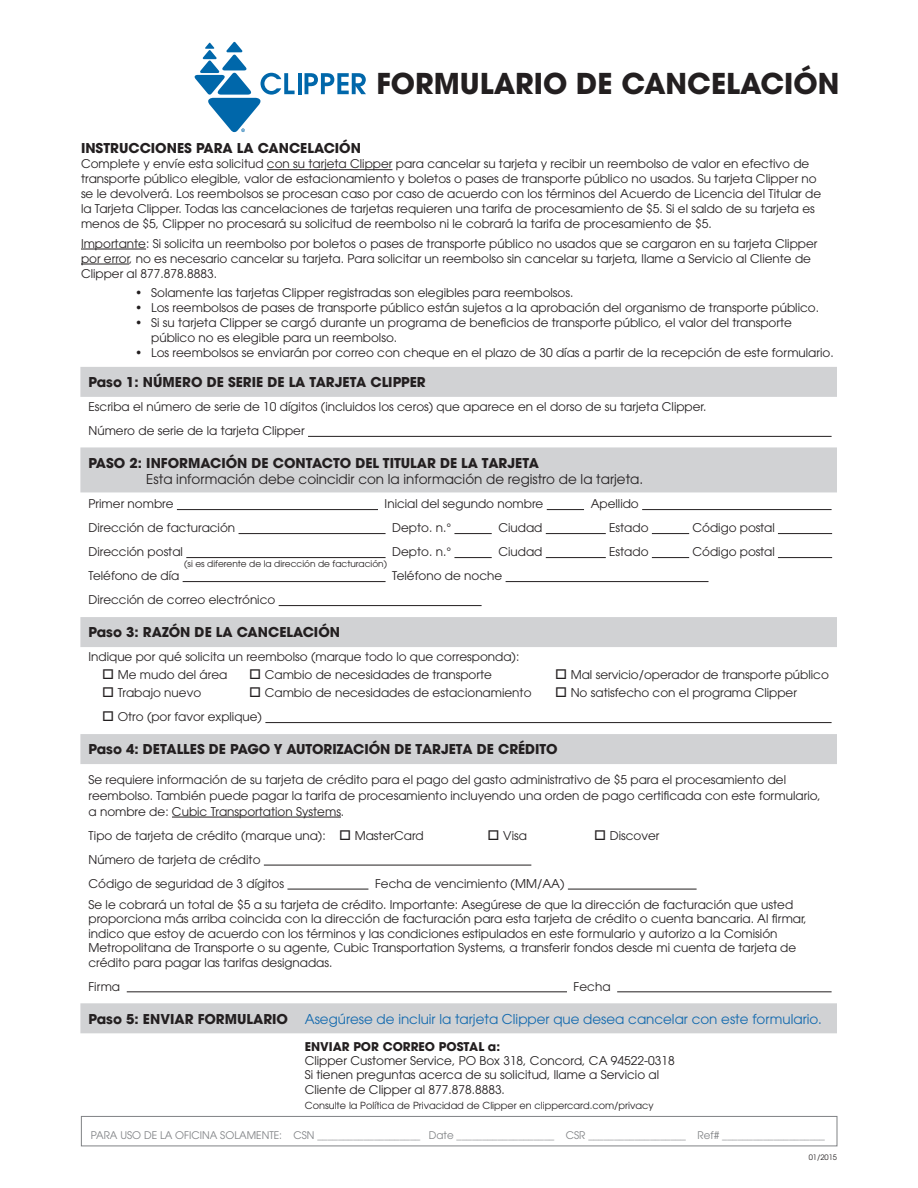
<style>
.page{position:relative;width:918px;height:1188px;background:#fff}
.page>*{position:absolute;margin:0;border:0;box-sizing:border-box;transform-origin:0 0}
.t1{font:700 28.5px "Avant Garde";color:#231f20}
.t2{font:700 13.5px "Avant Garde";color:#231f20}
.t3{font:13.5px/16.2px "Avant Garde";color:#231f20}
.t4{font:13.5px "Avant Garde";color:#1269ae}
.t5{font:12px/15px "Avant Garde";color:#231f20}
.t6{font:10.5px "Avant Garde";color:#808285}
.t7{font:9.75px "Avant Garde";color:#231f20}
.t8{font:9px "Avant Garde";color:#231f20}
.t9{font:7.5px "Avant Garde";color:#231f20}
.s1{font-weight:700}
.s2{font-weight:700;color:#231f20}
</style>
<div class="page">
<hr style="left:298px;top:73px;width:3px;height:21px;background:#0067aa">
<svg style="left:305px;top:73px;width:61px;height:21px"></svg>
<svg style="left:194px;top:42px;width:101px;height:90px"></svg>
<hr style="left:267px;top:169px;width:126px;height:1px;background:#231f20">
<hr style="left:81px;top:249px;width:65px;height:1px;background:#231f20">
<hr style="left:81px;top:264px;width:48px;height:1px;background:#231f20">
<div style="left:80px;top:367px;width:757px;height:30px;background:#d1d2d4"></div>
<div style="left:80px;top:447px;width:757px;height:45px;background:#d1d2d4"></div>
<div style="left:80px;top:617px;width:757px;height:30px;background:#d1d2d4"></div>
<div style="left:80px;top:734px;width:757px;height:30px;background:#d1d2d4"></div>
<hr style="left:172px;top:817px;width:169px;height:1px;background:#231f20">
<div style="left:80px;top:1003px;width:757px;height:30px;background:#d1d2d4"></div>
<hr style="left:308px;top:436px;width:524px;height:1px;background:#231f20">
<hr style="left:177px;top:509px;width:201px;height:1px;background:#231f20">
<hr style="left:547px;top:509px;width:37px;height:1px;background:#231f20">
<hr style="left:642px;top:509px;width:190px;height:1px;background:#231f20">
<hr style="left:239px;top:533px;width:147px;height:1px;background:#231f20">
<hr style="left:454px;top:533px;width:38px;height:1px;background:#231f20">
<hr style="left:546px;top:533px;width:60px;height:1px;background:#231f20">
<hr style="left:652px;top:533px;width:37px;height:1px;background:#231f20">
<hr style="left:778px;top:533px;width:54px;height:1px;background:#231f20">
<hr style="left:186px;top:557px;width:200px;height:1px;background:#231f20">
<hr style="left:454px;top:557px;width:38px;height:1px;background:#231f20">
<hr style="left:546px;top:557px;width:60px;height:1px;background:#231f20">
<hr style="left:652px;top:557px;width:37px;height:1px;background:#231f20">
<hr style="left:778px;top:557px;width:54px;height:1px;background:#231f20">
<hr style="left:183px;top:581px;width:203px;height:1px;background:#231f20">
<hr style="left:506px;top:581px;width:203px;height:1px;background:#231f20">
<hr style="left:279px;top:605px;width:203px;height:1px;background:#231f20">
<hr style="left:265px;top:722px;width:567px;height:1px;background:#231f20">
<hr style="left:264px;top:865px;width:267px;height:1px;background:#231f20">
<hr style="left:287px;top:889px;width:81px;height:1px;background:#231f20">
<hr style="left:568px;top:889px;width:129px;height:1px;background:#231f20">
<hr style="left:127px;top:992px;width:440px;height:1px;background:#231f20">
<hr style="left:617px;top:992px;width:215px;height:1px;background:#231f20">
<div style="left:81px;top:1116px;width:756px;height:30px;border:1px solid #808285"></div>
<p class="t1" style="left:376px;top:65px;width:465px">FORMULARIO DE CANCELACIÓN</p>
<p class="t2" style="left:81px;top:140px;width:282px">INSTRUCCIONES PARA LA CANCELACIÓN</p>
<p class="t5" style="left:81px;top:157px;width:742px">Complete y envíe esta solicitud con su tarjeta Clipper para cancelar su tarjeta y recibir un reembolso de valor en efectivo de transporte público elegible, valor de estacionamiento y boletos o pases de transporte público no usados. Su tarjeta Clipper no se le devolverá. Los reembolsos se procesan caso por caso de acuerdo con los términos del Acuerdo de Licencia del Titular de la Tarjeta Clipper. Todas las cancelaciones de tarjetas requieren una tarifa de procesamiento de $5. Si el saldo de su tarjeta es menos de $5, Clipper no procesará su solicitud de reembolso ni le cobrará la tarifa de procesamiento de $5.</p>
<p class="t5" style="left:81px;top:236px;width:738px">Importante: Si solicita un reembolso por boletos o pases de transporte público no usados que se cargaron en su tarjeta Clipper por error, no es necesario cancelar su tarjeta. Para solicitar un reembolso sin cancelar su tarjeta, llame a Servicio al Cliente de<br>Clipper al 877.878.8883.</p>
<p class="t5" style="left:135px;top:285px;width:440px">• Solamente las tarjetas Clipper registradas son elegibles para reembolsos.</p>
<p class="t5" style="left:135px;top:300px;width:686px">• Los reembolsos de pases de transporte público están sujetos a la aprobación del organismo de transporte público.</p>
<p class="t5" style="left:151px;top:315px;width:642px;text-indent:-16px">• Si su tarjeta Clipper se cargó durante un programa de beneficios de transporte público, el valor del transporte público no es elegible para un reembolso.</p>
<p class="t5" style="left:135px;top:345px;width:700px">• Los reembolsos se enviarán por correo con cheque en el plazo de 30 días a partir de la recepción de este formulario.</p>
<p class="t2" style="left:88px;top:373px;width:339px">Paso 1: NÚMERO DE SERIE DE LA TARJETA CLIPPER</p>
<p class="t5" style="left:88px;top:395px;width:620px;line-height:24px">Escriba el número de serie de 10 dígitos (incluidos los ceros) que aparece en el dorso de su tarjeta Clipper.<br>Número de serie de la tarjeta Clipper</p>
<p class="t3" style="left:146px;top:455px;width:498px;text-indent:-58px"><span class="s1">PASO 2: INFORMACIÓN DE CONTACTO DEL TITULAR DE LA TARJETA<br></span>Esta información debe coincidir con la información de registro de la tarjeta.</p>
<p class="t5" style="left:88px;top:496px;width:87px">Primer nombre</p>
<p class="t5" style="left:385px;top:496px;width:160px">Inicial del segundo nombre</p>
<p class="t5" style="left:591px;top:496px;width:50px">Apellido</p>
<p class="t5" style="left:88px;top:520px;width:148px">Dirección de facturación</p>
<p class="t5" style="left:392px;top:520px;width:60px">Depto. n.°</p>
<p class="t5" style="left:498px;top:520px;width:46px">Ciudad</p>
<p class="t5" style="left:609px;top:520px;width:41px">Estado</p>
<p class="t5" style="left:692px;top:520px;width:84px">Código postal</p>
<p class="t5" style="left:89px;top:544px;width:96px">Dirección postal</p>
<p class="t5" style="left:392px;top:544px;width:60px">Depto. n.°</p>
<p class="t5" style="left:498px;top:544px;width:46px">Ciudad</p>
<p class="t5" style="left:609px;top:544px;width:41px">Estado</p>
<p class="t5" style="left:692px;top:544px;width:84px">Código postal</p>
<p class="t5" style="left:89px;top:568px;width:92px">Teléfono de día</p>
<p class="t5" style="left:392px;top:568px;width:112px">Teléfono de noche</p>
<p class="t5" style="left:88px;top:592px;width:188px">Dirección de correo electrónico</p>
<p class="t2" style="left:88px;top:624px;width:253px">Paso 3: RAZÓN DE LA CANCELACIÓN</p>
<p class="t5" style="left:88px;top:649px;width:432px">Indique por qué solicita un reembolso (marque todo lo que corresponda):</p>
<p class="t5" style="left:102px;top:667px;width:127px">□ Me mudo del área</p>
<p class="t5" style="left:249px;top:667px;width:244px">□ Cambio de necesidades de transporte</p>
<p class="t5" style="left:555px;top:667px;width:275px">□ Mal servicio/operador de transporte público</p>
<p class="t5" style="left:102px;top:685px;width:101px">□ Trabajo nuevo</p>
<p class="t5" style="left:249px;top:685px;width:284px">□ Cambio de necesidades de estacionamiento</p>
<p class="t5" style="left:555px;top:685px;width:244px">□ No satisfecho con el programa Clipper</p>
<p class="t5" style="left:102px;top:709px;width:162px">□ Otro (por favor explique)</p>
<p class="t2" style="left:88px;top:741px;width:471px">Paso 4: DETALLES DE PAGO Y AUTORIZACIÓN DE TARJETA DE CRÉDITO</p>
<p class="t5" style="left:88px;top:772px;width:734px;line-height:15.8px">Se requiere información de su tarjeta de crédito para el pago del gasto administrativo de $5 para el procesamiento del reembolso. También puede pagar la tarifa de procesamiento incluyendo una orden de pago certificada con este formulario, a nombre de: Cubic Transportation Systems.</p>
<p class="t5" style="left:88px;top:828px;width:337px">Tipo de tarjeta de crédito (marque una): □ MasterCard</p>
<p class="t5" style="left:488px;top:828px;width:41px">□ Visa</p>
<p class="t5" style="left:594px;top:828px;width:67px">□ Discover</p>
<p class="t5" style="left:88px;top:847px;width:197px;line-height:24px">Número de tarjeta de crédito<br>Código de seguridad de 3 dígitos</p>
<p class="t8" style="left:184px;top:558px;width:204px">(si es diferente de la dirección de facturación)</p>
<p class="t5" style="left:375px;top:876px;width:191px">Fecha de vencimiento (MM/AA)</p>
<p class="t5" style="left:88px;top:897px;width:720px;line-height:14.4px">Se le cobrará un total de $5 a su tarjeta de crédito. Importante: Asegúrese de que la dirección de facturación que usted proporciona más arriba coincida con la dirección de facturación para esta tarjeta de crédito o cuenta bancaria. Al firmar, indico que estoy de acuerdo con los términos y las condiciones estipulados en este formulario y autorizo a la Comisión Metropolitana de Transporte o su agente, Cubic Transportation Systems, a transferir fondos desde mi cuenta de tarjeta de crédito para pagar las tarifas designadas.</p>
<p class="t5" style="left:88px;top:979px;width:33px">Firma</p>
<p class="t5" style="left:574px;top:979px;width:38px">Fecha</p>
<p class="t4" style="left:88px;top:1011px;width:735px"><span class="s2">Paso 5: ENVIAR FORMULARIO</span> Asegúrese de incluir la tarjeta Clipper que desea cancelar con este formulario.</p>
<p class="t5" style="left:305px;top:1039px;width:371px;line-height:14.4px"><span class="s1">ENVIAR POR CORREO POSTAL a:<br></span>Clipper Customer Service, PO Box 318, Concord, CA 94522-0318<br>Si tienen preguntas acerca de su solicitud, llame a Servicio al Cliente de Clipper al 877.878.8883.</p>
<p class="t7" style="left:305px;top:1099px;width:350px">Consulte la Política de Privacidad de Clipper en clippercard.com/privacy</p>
<p class="t6" style="left:91px;top:1129px;width:736px">PARA USO DE LA OFICINA SOLAMENTE: CSN ____________________ Date ___________________ CSR ___________________ Ref# ____________________</p>
<p class="t9" style="left:809px;top:1153px;width:30px">01/2015</p>
</div>
